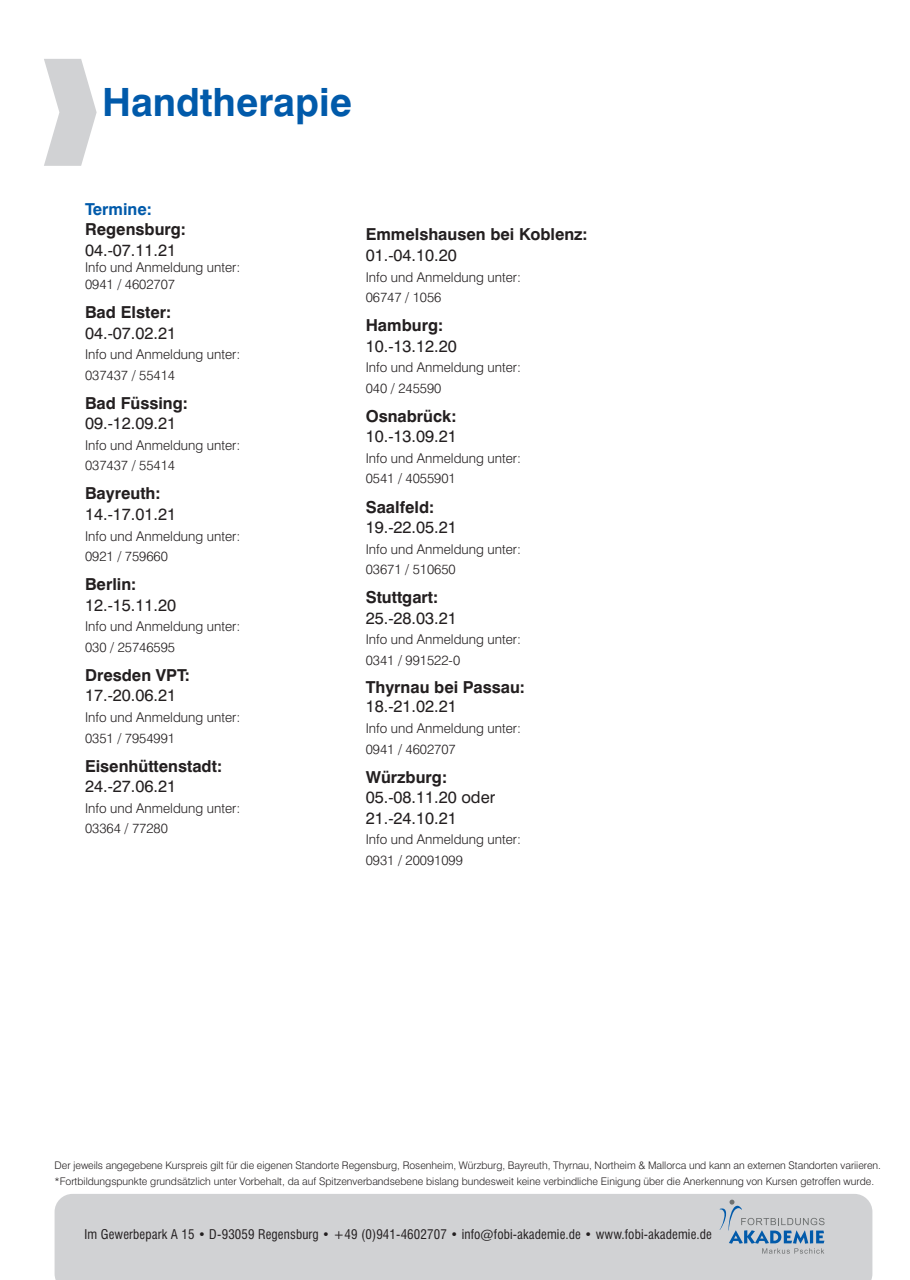
<style>
.page{position:relative;width:910px;height:1280px;background:#fff}
.page>*{position:absolute;margin:0;border:0;box-sizing:border-box;transform-origin:0 0}
.t1{font:700 39px "Swiss 721 BT";color:#015aaa}
.t2{font:16.5px "Swiss 721 BT";color:#231f20}
.t3{font:700 16.5px "Swiss 721 BT";color:#231f20}
.t4{font:700 16.5px "Swiss 721 BT";color:#015aaa}
.t5{font:300 13.5px/20.5px "Swiss 721 BT";color:#231f20}
.t6{font:condensed 13.05px "Swiss 721 BT";letter-spacing:.01em;color:#231f20}
.t7{font:300 10.5px/16.5px "Swiss 721 BT";color:#231f20}
</style>
<div class="page">
<div style="left:55px;top:1194px;width:817px;height:86px;background:#d1d2d4"></div>
<svg style="left:720px;top:1199px;width:105px;height:55px;background:#b2bec9"></svg>
<p class="t1" style="left:102px;top:79px;width:251px">Handtherapie</p>
<p class="t4" style="left:85px;top:199px;width:68px">Termine:</p>
<p class="t3" style="left:85px;top:219px;width:102px">Regensburg:</p>
<p class="t2" style="left:85px;top:240px;width:93px">04.-07.11.21</p>
<p class="t5" style="left:85px;top:257px;width:157px">Info und Anmeldung unter:</p>
<p class="t5" style="left:85px;top:274px;width:92px">0941 / 4602707</p>
<p class="t3" style="left:85px;top:302px;width:88px">Bad Elster:</p>
<p class="t2" style="left:85px;top:323px;width:93px">04.-07.02.21</p>
<p class="t5" style="left:85px;top:344px;width:157px">Info und Anmeldung unter:</p>
<p class="t5" style="left:85px;top:364px;width:92px">037437 / 55414</p>
<p class="t3" style="left:85px;top:393px;width:104px">Bad Füssing:</p>
<p class="t2" style="left:85px;top:413px;width:93px">09.-12.09.21</p>
<p class="t5" style="left:85px;top:435px;width:157px">Info und Anmeldung unter:</p>
<p class="t5" style="left:85px;top:455px;width:92px">037437 / 55414</p>
<p class="t3" style="left:85px;top:483px;width:77px">Bayreuth:</p>
<p class="t2" style="left:85px;top:504px;width:93px">14.-17.01.21</p>
<p class="t5" style="left:85px;top:525px;width:157px">Info und Anmeldung unter:</p>
<p class="t5" style="left:85px;top:546px;width:84px">0921 / 759660</p>
<p class="t3" style="left:85px;top:574px;width:53px">Berlin:</p>
<p class="t2" style="left:85px;top:595px;width:93px">12.-15.11.20</p>
<p class="t5" style="left:85px;top:616px;width:157px">Info und Anmeldung unter:</p>
<p class="t5" style="left:85px;top:637px;width:92px">030 / 25746595</p>
<p class="t3" style="left:85px;top:665px;width:106px">Dresden VPT:</p>
<p class="t2" style="left:85px;top:685px;width:93px">17.-20.06.21</p>
<p class="t5" style="left:85px;top:707px;width:157px">Info und Anmeldung unter:</p>
<p class="t5" style="left:85px;top:727px;width:92px">0351 / 7954991</p>
<p class="t3" style="left:85px;top:756px;width:139px">Eisenhüttenstadt:</p>
<p class="t2" style="left:85px;top:776px;width:93px">24.-27.06.21</p>
<p class="t5" style="left:85px;top:797px;width:157px">Info und Anmeldung unter:<br>03364 / 77280</p>
<p class="t3" style="left:366px;top:224px;width:224px">Emmelshausen bei Koblenz:</p>
<p class="t2" style="left:366px;top:245px;width:93px">01.-04.10.20</p>
<p class="t5" style="left:366px;top:266px;width:157px">Info und Anmeldung unter:<br>06747 / 1056</p>
<p class="t3" style="left:366px;top:315px;width:79px">Hamburg:</p>
<p class="t2" style="left:366px;top:336px;width:93px">10.-13.12.20</p>
<p class="t5" style="left:366px;top:357px;width:157px">Info und Anmeldung unter:</p>
<p class="t5" style="left:366px;top:378px;width:77px">040 / 245590</p>
<p class="t3" style="left:366px;top:406px;width:92px">Osnabrück:</p>
<p class="t2" style="left:366px;top:426px;width:93px">10.-13.09.21</p>
<p class="t5" style="left:366px;top:448px;width:157px">Info und Anmeldung unter:</p>
<p class="t5" style="left:366px;top:468px;width:92px">0541 / 4055901</p>
<p class="t3" style="left:366px;top:497px;width:70px">Saalfeld:</p>
<p class="t2" style="left:366px;top:517px;width:93px">19.-22.05.21</p>
<p class="t5" style="left:366px;top:538px;width:157px">Info und Anmeldung unter:</p>
<p class="t5" style="left:366px;top:559px;width:92px">03671 / 510650</p>
<p class="t3" style="left:366px;top:587px;width:74px">Stuttgart:</p>
<p class="t2" style="left:366px;top:608px;width:93px">25.-28.03.21</p>
<p class="t5" style="left:366px;top:629px;width:157px">Info und Anmeldung unter:</p>
<p class="t5" style="left:366px;top:650px;width:96px">0341 / 991522-0</p>
<p class="t3" style="left:366px;top:677px;width:161px">Thyrnau bei Passau:</p>
<p class="t2" style="left:366px;top:696px;width:93px">18.-21.02.21</p>
<p class="t5" style="left:366px;top:718px;width:157px">Info und Anmeldung unter:</p>
<p class="t5" style="left:366px;top:738px;width:92px">0941 / 4602707</p>
<p class="t3" style="left:366px;top:767px;width:83px">Würzburg:</p>
<p class="t2" style="left:366px;top:787px;width:131px">05.-08.11.20 oder</p>
<p class="t2" style="left:366px;top:808px;width:93px">21.-24.10.21</p>
<p class="t5" style="left:366px;top:829px;width:157px">Info und Anmeldung unter:</p>
<p class="t5" style="left:366px;top:850px;width:99px">0931 / 20091099</p>
<p class="t7" style="left:55px;top:1156px;width:828px">Der jeweils angegebene Kurspreis gilt für die eigenen Standorte Regensburg, Rosenheim, Würzburg, Bayreuth, Thyrnau, Northeim &amp; Mallorca und kann an externen Standorten variieren. *Fortbildungspunkte grundsätzlich unter Vorbehalt, da auf Spitzenverbandsebene bislang bundesweit keine verbindliche Einigung über die Anerkennung von Kursen getroffen wurde.</p>
<p class="t6" style="left:85px;top:1226px;width:629px">Im Gewerbepark A 15 • D-93059 Regensburg • +49 (0)941-4602707 • info@fobi-akademie.de • www.fobi-akademie.de</p>
</div>
